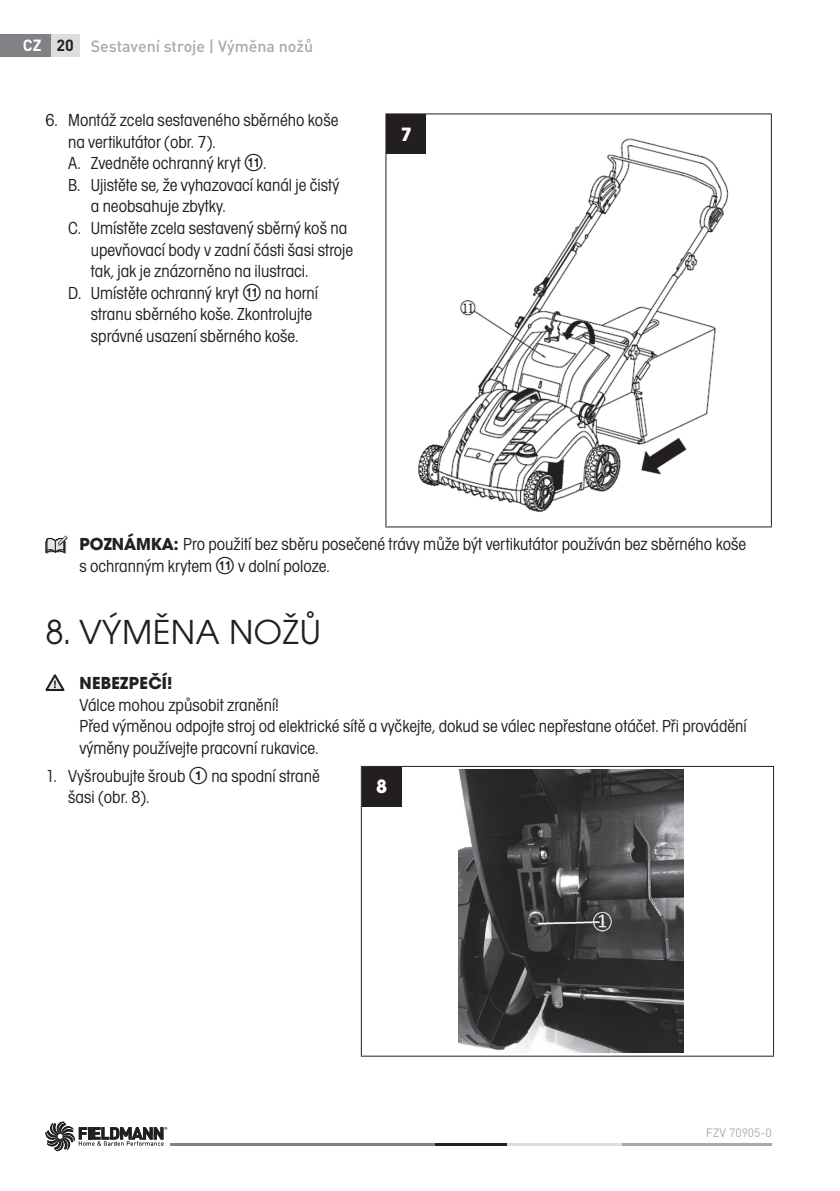
<style>
.page{position:relative;width:840px;height:1191px;background:#fff}
.page>*{position:absolute;margin:0;border:0;box-sizing:border-box;transform-origin:0 0}
.t1{font:36px "Avant Gar Got Itc TOT Boo";letter-spacing:.015em;color:#231f20}
.t2{font:700 20px "Avant Gar Got Itc TOT";color:#fff}
.t3{font:18px/21.6px "Avant Gar Got Itc TOT Boo Con";color:#231f20}
.t4{font:700 18px "Avant Gar Got Itc TOT";letter-spacing:.015em;color:#231f20}
.t5{font:500 16px "DIN Pro";color:#a8a9ad}
.t6{font:700 16px "DIN Pro";color:#fff}
.t7{font:12px "DIN Pro";color:#a8a9ad}
.s1{color:#231f20}
.s2{font-family:"Zz 3"}
.s3{font-family:"Avant Gar Got Itc TOT";font-weight:700}
</style>
<div class="page">
<hr style="left:621px;top:1142px;width:150px;height:3px;background:#a8a9ad">
<hr style="left:506px;top:1142px;width:115px;height:3px;background:#dcdddf">
<hr style="left:170px;top:1142px;width:264px;height:3px;background:#808285">
<hr style="left:434px;top:1142px;width:72px;height:3px;background:#231f20">
<svg style="left:45px;top:1121px;width:122px;height:30px"></svg>
<hr style="left:385px;top:113px;width:386px;height:1px;background:#231f20">
<hr style="left:385px;top:114px;width:1px;height:412px;background:#231f20">
<hr style="left:770px;top:114px;width:1px;height:412px;background:#231f20">
<hr style="left:385px;top:526px;width:386px;height:1px;background:#231f20">
<img style="left:418px;top:138px;width:311px;height:374px">
<div style="left:386px;top:114px;width:40px;height:40px;background:#231f20"></div>
<svg style="left:45px;top:535px;width:23px;height:19px"></svg>
<svg style="left:45px;top:674px;width:19px;height:17px"></svg>
<hr style="left:360px;top:766px;width:413px;height:1px;background:#231f20">
<hr style="left:360px;top:767px;width:1px;height:288px;background:#231f20">
<hr style="left:772px;top:767px;width:1px;height:288px;background:#231f20">
<hr style="left:360px;top:1055px;width:413px;height:1px;background:#231f20">
<div style="left:361px;top:767px;width:40px;height:39px;background:#231f20"></div>
<img style="left:458px;top:769px;width:225px;height:283px">
<div style="left:0;top:34px;width:51px;height:23px;background:#808285"></div>
<div style="left:51px;top:34px;width:28px;height:23px;background:#dcdddf"></div>
<p class="t6" style="left:23px;top:37px;width:53px">CZ <span class="s1">20</span></p>
<p class="t5" style="left:91px;top:40px;width:224px">Sestavení stroje | Výměna nožů</p>
<p class="t3" style="left:45px;top:111px;width:294px">6. Montáž zcela sestaveného sběrného koše</p>
<p class="t3" style="left:68px;top:132px;width:149px">na vertikutátor (obr. 7).</p>
<p class="t3" style="left:68px;top:154px;width:200px">A. Zvedněte ochranný kryt <span class="s2">qa</span>.</p>
<p class="t3" style="left:68px;top:176px;width:272px">B. Ujistěte se, že vyhazovací kanál je čistý</p>
<p class="t3" style="left:91px;top:197px;width:136px">a neobsahuje zbytky.</p>
<p class="t3" style="left:68px;top:219px;width:280px">C. Umístěte zcela sestavený sběrný koš na</p>
<p class="t3" style="left:91px;top:240px;width:264px">upevňovací body v zadní části šasi stroje</p>
<p class="t3" style="left:91px;top:262px;width:219px">tak, jak je znázorněno na ilustraci.</p>
<p class="t3" style="left:68px;top:284px;width:251px">D. Umístěte ochranný kryt <span class="s2">qa</span> na horní</p>
<p class="t3" style="left:91px;top:305px;width:223px">stranu sběrného koše. Zkontrolujte</p>
<p class="t3" style="left:91px;top:327px;width:209px">správné usazení sběrného koše.</p>
<p class="t2" style="left:400px;top:127px;width:13px">7</p>
<p class="t3" style="left:79px;top:535px;width:667px"><span class="s3">POZNÁMKA:</span> Pro použití bez sběru posečené trávy může být vertikutátor používán bez sběrného koše s ochranným krytem <span class="s2">qa</span> v dolní poloze.</p>
<h1 class="t1" style="left:45px;top:610px;width:277px">8. VÝMĚNA NOŽŮ</h1>
<p class="t4" style="left:79px;top:676px;width:94px">NEBEZPEČÍ!</p>
<p class="t3" style="left:79px;top:695px;width:668px">Válce mohou způsobit zranění!<br>Před výměnou odpojte stroj od elektrické sítě a vyčkejte, dokud se válec nepřestane otáčet. Při provádění výměny používejte pracovní rukavice.</p>
<p class="t3" style="left:68px;top:766px;width:253px;text-indent:-23px">1. Vyšroubujte šroub <span class="s2">1</span> na spodní straně šasi (obr. 8).</p>
<p class="t2" style="left:376px;top:779px;width:13px">8</p>
<p class="t7" style="left:705px;top:1126px;width:67px">FZV 70905-0</p>
</div>
